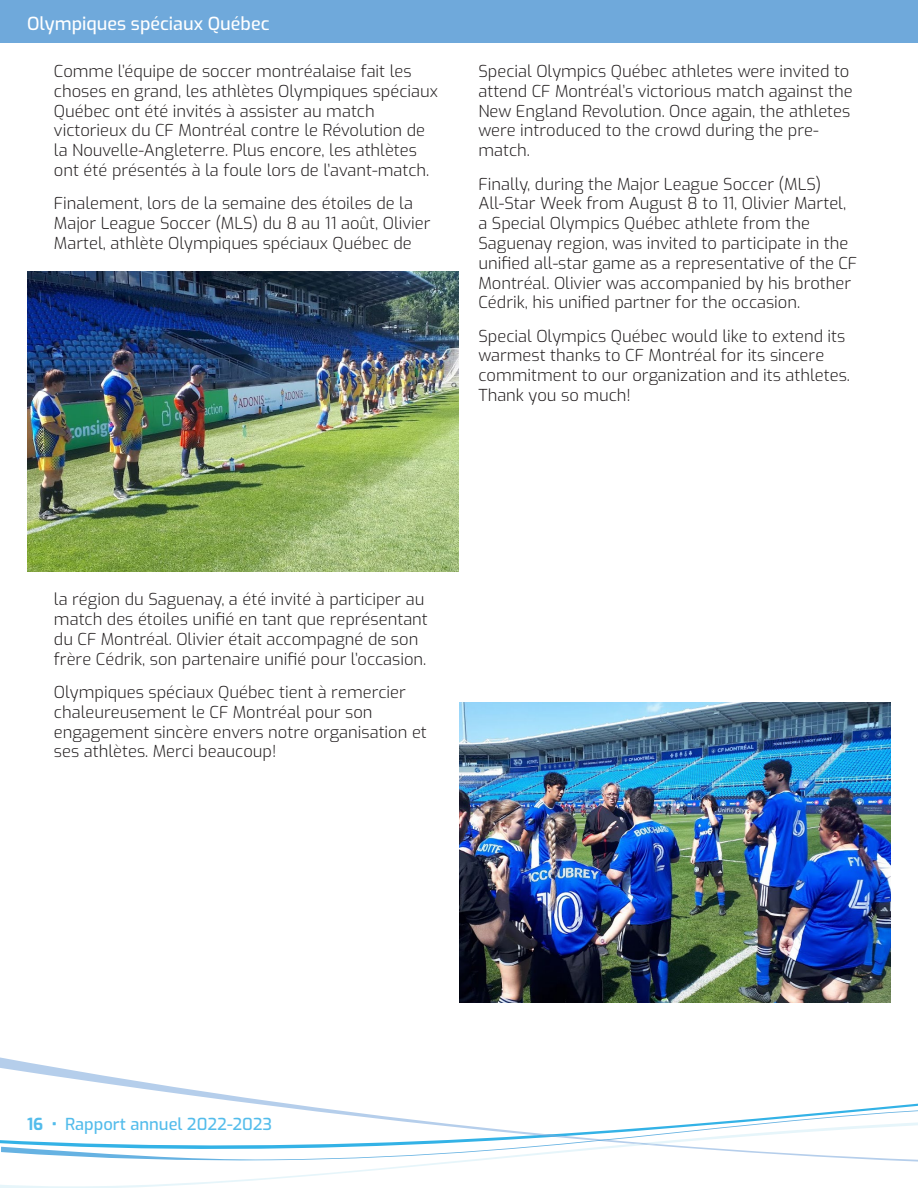
<style>
.page{position:relative;width:918px;height:1188px;background:#fff}
.page>*{position:absolute;margin:0;border:0;box-sizing:border-box;transform-origin:0 0}
.t1{font:500 18px "Exo";color:#fff}
.t2{font:300 16.5px/19.8px "Exo";color:#231f20}
.t3{font:500 16.5px "Exo";color:#53bceb}
.s1{font-weight:700}
</style>
<div class="page">
<svg style="left:1px;top:1150px;width:585px;height:38px"></svg>
<img style="left:0;top:1057px;width:918px;height:93px">
<img style="left:537px;top:1134px;width:29px;height:3px">
<img style="left:595px;top:1140px;width:323px;height:11px">
<div style="left:0;top:0;width:918px;height:43px;background:#6fa9db"></div>
<img style="left:27px;top:271px;width:432px;height:300px">
<img style="left:459px;top:702px;width:432px;height:300px">
<p class="t1" style="left:27px;top:11px;width:244px">Olympiques spéciaux Québec</p>
<p class="t2" style="left:54px;top:60px;width:385px">Comme l’équipe de soccer montréalaise fait les choses en grand, les athlètes Olympiques spéciaux Québec ont été invités à assister au match victorieux du CF Montréal contre le Révolution de la Nouvelle-Angleterre. Plus encore, les athlètes ont été présentés à la foule lors de l’avant-match.</p>
<p class="t2" style="left:54px;top:193px;width:378px">Finalement, lors de la semaine des étoiles de la<br>Major League Soccer (MLS) du 8 au 11 août, Olivier<br>Martel, athlète Olympiques spéciaux Québec de</p>
<p class="t2" style="left:478px;top:60px;width:376px">Special Olympics Québec athletes were invited to attend CF Montréal’s victorious match against the New England Revolution. Once again, the athletes were introduced to the crowd during the pre&shy;match.</p>
<p class="t2" style="left:478px;top:173px;width:380px">Finally, during the Major League Soccer (MLS)<br>All-Star Week from August 8 to 11, Olivier Martel, a Special Olympics Québec athlete from the Saguenay region, was invited to participate in the unified all-star game as a representative of the CF Montréal. Olivier was accompanied by his brother Cédrik, his unified partner for the occasion.</p>
<p class="t2" style="left:478px;top:325px;width:373px">Special Olympics Québec would like to extend its warmest thanks to CF Montréal for its sincere commitment to our organization and its athletes.<br>Thank you so much!</p>
<p class="t2" style="left:54px;top:589px;width:375px">la région du Saguenay, a été invité à participer au match des étoiles unifié en tant que représentant du CF Montréal. Olivier était accompagné de son frère Cédrik, son partenaire unifié pour l’occasion.</p>
<p class="t2" style="left:54px;top:681px;width:374px">Olympiques spéciaux Québec tient à remercier chaleureusement le CF Montréal pour son engagement sincère envers notre organisation et ses athlètes. Merci beaucoup!</p>
<p class="t3" style="left:27px;top:1112px;width:247px"><span class="s1">16 •</span> Rapport annuel 2022-2023</p>
</div>
